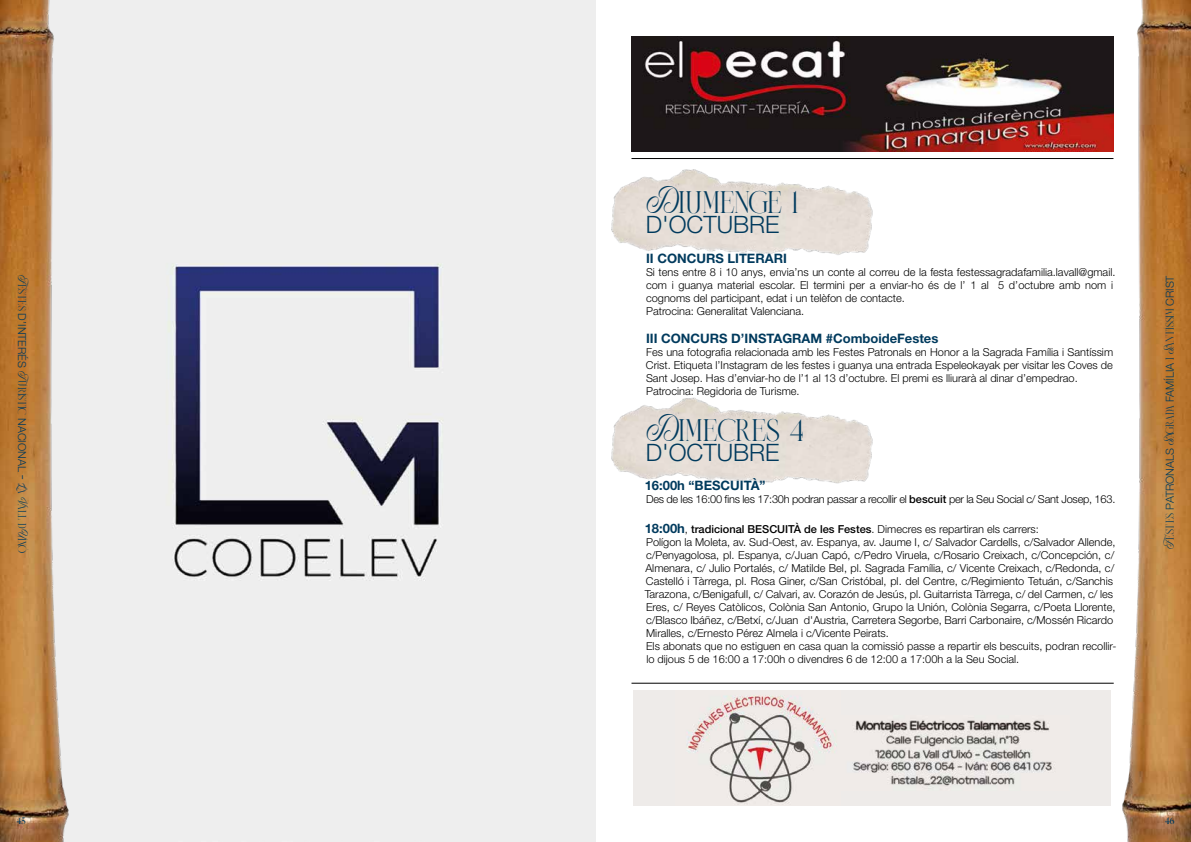
<style>
.page{position:relative;width:1191px;height:842px;background:#fff}
.page>*{position:absolute;margin:0;border:0;box-sizing:border-box;transform-origin:0 0}
.t1{font:38px "Victoria Rogers";letter-spacing:-.02em;color:#003a5d}
.t2{font:38px "Victoria Rogers";color:#003a5d}
.t3{font:300 24px "Helvetica Neue LT Std";color:#003a5d}
.t4{font:14px "Victoria Rogers";color:#003a5d}
.t5{font:700 13px "Helvetica Neue LT Std";color:#003a5d}
.t6{font:300 11px/13px "Helvetica Neue LT Std";color:#000}
.t7{font:300 11px "Helvetica Neue LT Std";letter-spacing:-.02em;color:#000}
.t8{font:9px "Ivy Presto Display";color:#003a5d}
.s1{font-family:"Helvetica Neue LT Std";font-weight:300;font-size:11px}
.s2{font-family:"Neutral Face";font-size:10px}
.s3{font-weight:500}
.s4{font-weight:700;font-size:13px;color:#003a5d}
</style>
<div class="page">
<div style="left:68px;top:0;width:527px;height:842px;background:#eee"></div>
<img style="left:611px;top:397px;width:262px;height:87px">
<img style="left:611px;top:151px;width:274px;height:104px">
<img style="left:0;top:0;width:68px;height:842px">
<img style="left:1123px;top:0;width:68px;height:842px">
<hr style="left:631px;top:683px;width:482px;height:1px;background:#000">
<hr style="left:631px;top:158px;width:482px;height:1px;background:#000">
<div style="left:633px;top:690px;width:478px;height:116px;background:#eeebe9"></div>
<img style="left:852px;top:720px;width:200px;height:66px">
<img style="left:688px;top:695px;width:148px;height:108px">
<img style="left:631px;top:36px;width:482px;height:115px">
<h1 class="t1" style="left:645px;top:180px;width:154px">Diumenge 1</h1>
<h2 class="t3" style="left:645px;top:210px;width:135px">D'OCTUBRE</h2>
<p class="t5" style="left:646px;top:250px;width:142px">II CONCURS LITERARI</p>
<p class="t6" style="left:646px;top:265px;width:471px">Si tens entre 8 i 10 anys, envia’ns un conte al correu de la festa festessagradafamilia.lavall@gmail. com i guanya material escolar. El termini per a enviar-ho és de l’ 1 al 5 d’octubre amb nom i cognoms del participant, edat i un telèfon de contacte.<br>Patrocina: Generalitat Valenciana.</p>
<p class="t5" style="left:646px;top:330px;width:294px">III CONCURS D’INSTAGRAM #ComboideFestes</p>
<p class="t6" style="left:646px;top:345px;width:469px">Fes una fotografia relacionada amb les Festes Patronals en Honor a la Sagrada Família i Santíssim Crist. Etiqueta l’Instagram de les festes i guanya una entrada Espeleokayak per visitar les Coves de Sant Josep. Has d’enviar-ho de l’1 al 13 d’octubre. El premi es lliurarà al dinar d’empedrao.<br>Patrocina: Regidoria de Turisme.</p>
<p class="t4" style="left:30px;top:275px;width:280px;rotate:90deg">Festes <span class="s1">D’INTERÉS</span> Turístic <span class="s1">NACIONAL</span> <span class="s2">-</span> La Vall d’Uixó</p>
<p class="t4" style="left:1162px;top:549px;width:275px;rotate:-90deg">Festes <span class="s1">PATRONALS</span> Sagrada <span class="s1">FAMÍLIA</span> i Santíssim <span class="s1">CRIST</span></p>
<h1 class="t2" style="left:645px;top:409px;width:159px">Dimecres 4</h1>
<h2 class="t3" style="left:645px;top:438px;width:135px">D'OCTUBRE</h2>
<p class="t5" style="left:644px;top:477px;width:122px">16:00h “BESCUITÀ”</p>
<p class="t7" style="left:646px;top:492px;width:471px">Des de les 16:00 fins les 17:30h podran passar a recollir el <span class="s3">bescuit</span> per la Seu Social c/ Sant Josep, 163.</p>
<p class="t6" style="left:644px;top:522px;width:473px"><span class="s4">18:00h</span>, <span class="s3">tradicional BESCUITÀ de les Festes</span>. Dimecres es repartiran els carrers:<br>Polígon la Moleta, av. Sud-Oest, av. Espanya, av. Jaume I, c/ Salvador Cardells, c/Salvador Allende, c/Penyagolosa, pl. Espanya, c/Juan Capó, c/Pedro Viruela, c/Rosario Creixach, c/Concepción, c/ Almenara, c/ Julio Portalés, c/ Matilde Bel, pl. Sagrada Família, c/ Vicente Creixach, c/Redonda, c/ Castelló i Tàrrega, pl. Rosa Giner, c/San Cristóbal, pl. del Centre, c/Regimiento Tetuán, c/Sanchis Tarazona, c/Benigafull, c/ Calvari, av. Corazón de Jesús, pl. Guitarrista Tàrrega, c/ del Carmen, c/ les Eres, c/ Reyes Catòlicos, Colònia San Antonio, Grupo la Unión, Colònia Segarra, c/Poeta Llorente, c/Blasco Ibáñez, c/Betxí, c/Juan d'Austria, Carretera Segorbe, Barri Carbonaire, c/Mossén Ricardo Miralles, c/Ernesto Pérez Almela i c/Vicente Peirats.<br>Els abonats que no estiguen en casa quan la comissió passe a repartir els bescuits, podran recollir&shy;lo dijous 5 de 16:00 a 17:00h o divendres 6 de 12:00 a 17:00h a la Seu Social.</p>
<p class="t8" style="left:17px;top:814px;width:10px">45</p>
<p class="t8" style="left:1165px;top:814px;width:11px">46</p>
</div>
